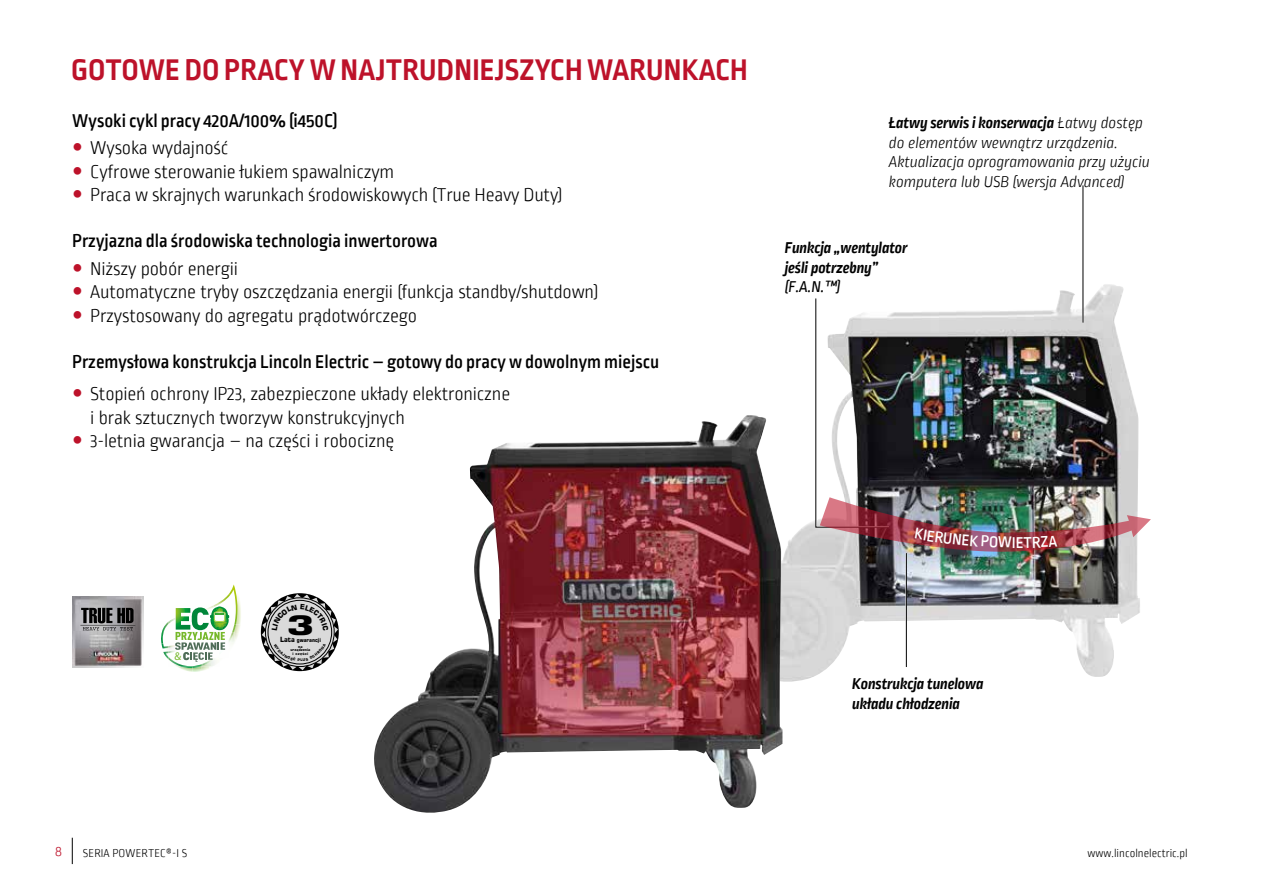
<style>
.page{position:relative;width:1263px;height:893px;background:#fff}
.page>*{position:absolute;margin:0;border:0;box-sizing:border-box;transform-origin:0 0}
.t1{font:700 31.5px "Ropa Sans Pro";letter-spacing:.01em;color:#bd122a}
.t2{font:700 26.85px "Euro Ibis EE";color:#000;scale:1.5 1}
.t3{font:300 19.5px/23.4px "Ropa Sans PTT";letter-spacing:-.01em;color:#000}
.t4{font:500 19.5px "Ropa Sans PTT";color:#000}
.t5{font:italic 300 16.5px/19.5px "Ropa Sans PTT";letter-spacing:-.01em;color:#000}
.t6{font:italic 700 16.5px/19.5px "Ropa Sans PTT";letter-spacing:-.01em;color:#000}
.t7{font:italic 16.5px "Ropa Sans PTT";color:#000}
.t8{font:500 16.5px "Ropa Sans PTT";color:#fff}
.t9{font:300 15px "Ropa Sans PTT";color:#bd122a}
.t10{font:300 12px "Ropa Sans PTT";color:#000}
.t11{font:900 11.25px "DIN";color:#76b82a}
.t12{font:700 5.55px "Euro Ibis EE";color:#000;scale:.9 1}
.t13{font:700 3.75px/3.8px "Euro Ibis EE";color:#000;text-align:center}
.s1{font-size:7.2px}
.s2{font-weight:700}
</style>
<div class="page">
<img style="left:783px;top:284px;width:357px;height:398px">
<hr style="left:905px;top:553px;width:2px;height:114px;background:#fff">
<hr style="left:906px;top:553px;width:1px;height:114px;background:#000">
<hr style="left:1082px;top:185px;width:1px;height:138px;background:#fff">
<hr style="left:1083px;top:185px;width:1px;height:138px;background:#000">
<img style="left:374px;top:415px;width:409px;height:398px">
<img style="left:72px;top:596px;width:71px;height:71px">
<img style="left:81px;top:608px;width:53px;height:15px">
<img style="left:80px;top:625px;width:55px;height:1px">
<svg style="left:103px;top:661px;width:14px;height:2px"></svg>
<svg style="left:123px;top:627px;width:10px;height:3px"></svg>
<img style="left:238px;top:597px;width:3px;height:27px">
<img style="left:161px;top:629px;width:2px;height:15px">
<img style="left:238px;top:624px;width:2px;height:9px">
<svg style="left:163px;top:584px;width:75px;height:88px"></svg>
<svg style="left:72px;top:838px;width:1px;height:26px"></svg>
<svg style="left:262px;top:594px;width:76px;height:76px"></svg>
<img style="left:815px;top:297px;width:336px;height:256px">
<h1 class="t1" style="left:71px;top:52px;width:678px">GOTOWE DO PRACY W NAJTRUDNIEJSZYCH WARUNKACH</h1>
<p class="t4" style="left:72px;top:110px;width:267px">Wysoki cykl pracy 420A/100% (i450C)</p>
<p class="t3" style="left:90px;top:138px;width:474px">Wysoka wydajność<br>Cyfrowe sterowanie łukiem spawalniczym<br>Praca w skrajnych warunkach środowiskowych (True Heavy Duty)</p>
<p class="t4" style="left:72px;top:230px;width:367px">Przyjazna dla środowiska technologia inwertorowa</p>
<p class="t3" style="left:90px;top:258px;width:510px">Niższy pobór energii<br>Automatyczne tryby oszczędzania energii (funkcja standby/shutdown)<br>Przystosowany do agregatu prądotwórczego</p>
<p class="t4" style="left:72px;top:351px;width:588px">Przemysłowa konstrukcja Lincoln Electric – gotowy do pracy w dowolnym miejscu</p>
<p class="t3" style="left:90px;top:383px;width:421px">Stopień ochrony IP23, zabezpieczone układy elektroniczne i brak sztucznych tworzyw konstrukcyjnych<br>3-letnia gwarancja – na części i robociznę</p>
<p class="t11" style="left:175px;top:649px;width:8px">&amp;</p>
<h2 class="t2" style="left:286px;top:609px;width:20px">3</h2>
<p class="t12" style="left:280px;top:637px;width:47px"><span class="s1">Lata</span> gwarancji</p>
<p class="t13" style="left:290px;top:644px;width:22px">na urządzenia i części</p>
<p class="t5" style="left:889px;top:114px;width:263px"><span class="s2">Łatwy serwis i konserwacja</span> Łatwy dostęp do elementów wewnątrz urządzenia.<br>Aktualizacja oprogramowania przy użyciu komputera lub USB (wersja Advanced)</p>
<p class="t6" style="left:785px;top:239px;width:124px">Funkcja „wentylator jeśli potrzebny”</p>
<p class="t7" style="left:785px;top:278px;width:58px">(F.A.N.™)</p>
<p class="t8" style="left:1012px;top:533px;width:13px">IE</p>
<p class="t6" style="left:852px;top:674px;width:133px">Konstrukcja tunelowa układu chłodzenia</p>
<p class="t9" style="left:55px;top:843px;width:8px">8</p>
<p class="t10" style="left:83px;top:847px;width:106px">SERIA POWERTEC®-I S</p>
<p class="t10" style="left:1088px;top:847px;width:102px">www.lincolnelectric.pl</p>
</div>
